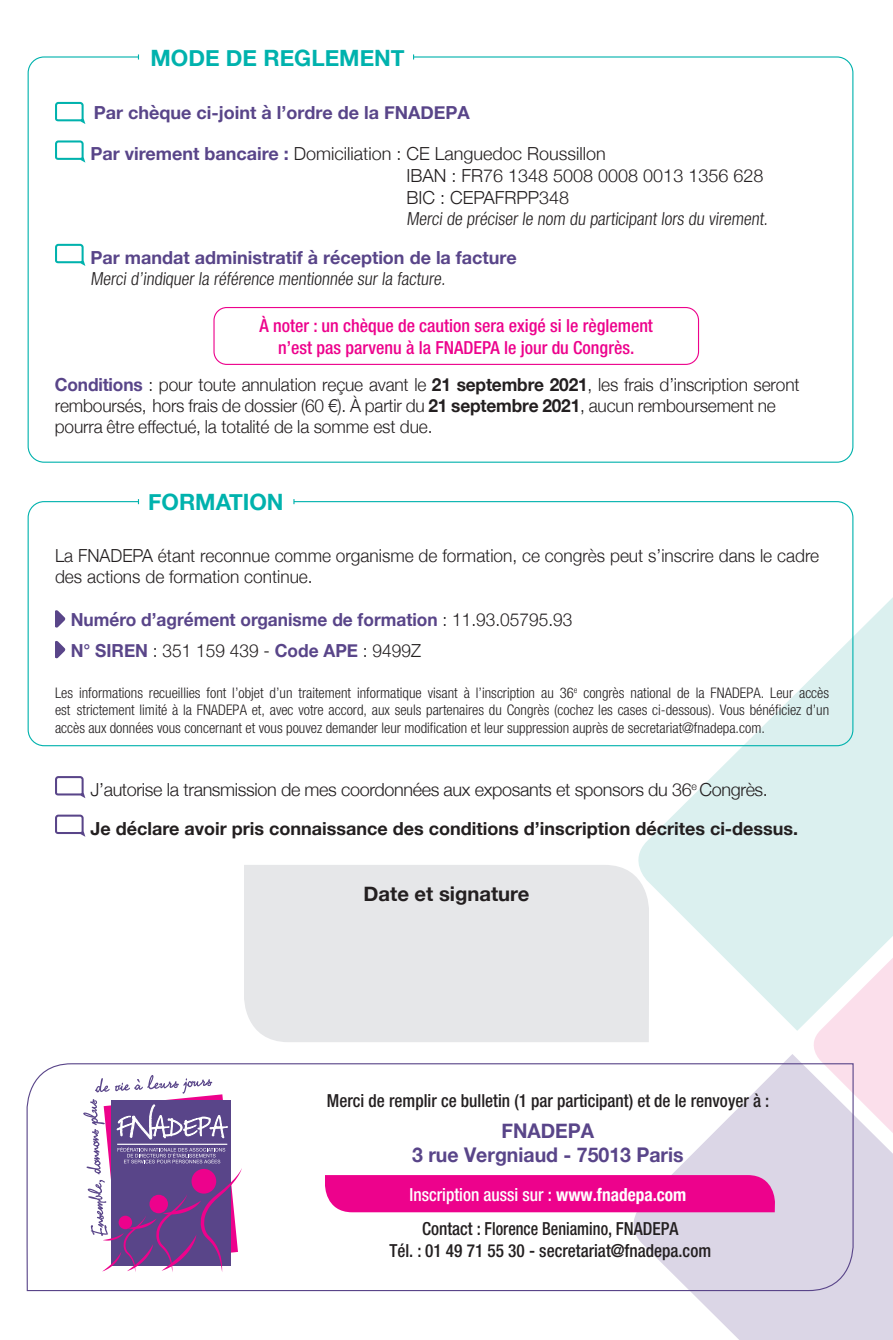
<style>
.page{position:relative;width:893px;height:1340px;background:#fff}
.page>*{position:absolute;margin:0;border:0;box-sizing:border-box;transform-origin:0 0}
.t1{font:700 22.5px "Helvetica Neue";color:#00b2ad}
.t2{font:700 20.25px/24.3px "Helvetica Neue";color:#594589;text-align:center;scale:.96 1}
.t3{font:700 20.25px "Helvetica Neue";color:#231f20}
.t4{font:300 18px/21.4px "Helvetica Neue";letter-spacing:-.01em;color:#231f20;scale:.96 1}
.t5{font:300 18px/21.6px "Helvetica Neue";letter-spacing:-.01em;color:#231f20}
.t6{font:500 condensed 18px/21.6px "Helvetica Neue";color:#231f20;text-align:center;scale:.96 1}
.t7{font:300 condensed 18px/21.6px "Helvetica Neue";color:#231f20}
.t8{font:500 condensed 18px/21.6px "Helvetica Neue";color:#ed028c;text-align:center}
.t9{font:700 18px "Helvetica Neue";color:#231f20}
.t10{font:700 18px "Helvetica Neue";color:#594589;scale:.96 1}
.t11{font:700 18px "Helvetica Neue";color:#594589}
.t12{font:500 condensed 18px "Helvetica Neue";color:#fff;scale:.96 1}
.t13{font:300 condensed 14.62px/17.3px "Helvetica Neue";color:#231f20;text-align:justify}
.s1{font-weight:700;color:#594589}
.s2{font-stretch:condensed}
.s3{font-weight:700;font-stretch:normal;color:#594589}
.s4{font-weight:700}
.s5{font-weight:300;color:#231f20}
</style>
<div class="page">
<div style="left:814px;top:1030px;width:79px;height:23px;background:#fbdfeb"></div>
<svg style="left:632px;top:561px;width:261px;height:469px;fill:#dbf0ef"></svg>
<svg style="left:622px;top:1053px;width:271px;height:286px;fill:#dbd6e6"></svg>
<svg style="left:55px;top:610px;width:11px;height:18px"></svg>
<svg style="left:55px;top:641px;width:11px;height:18px"></svg>
<svg style="left:55px;top:102px;width:30px;height:22px"></svg>
<svg style="left:55px;top:140px;width:30px;height:23px"></svg>
<svg style="left:55px;top:244px;width:30px;height:22px"></svg>
<div style="left:244px;top:864px;width:405px;height:178px;background:#e6e7e9"></div>
<svg style="left:26px;top:1062px;width:828px;height:229px"></svg>
<div style="left:325px;top:1175px;width:450px;height:37px;background:#ed028c"></div>
<div style="left:213px;top:307px;width:486px;height:58px;border:1px solid #ed028c;border-radius:13px"></div>
<svg style="left:55px;top:776px;width:30px;height:22px"></svg>
<svg style="left:55px;top:814px;width:30px;height:22px"></svg>
<div style="left:28px;top:501px;width:825px;height:245px;border:1px solid #00b2ad;border-radius:16px"></div>
<p class="t1" style="left:150px;top:40px;width:256px">MODE DE REGLEMENT</p>
<p class="t11" style="left:94px;top:99px;width:377px">Par chèque ci-joint à l’ordre de la FNADEPA</p>
<p class="t5" style="left:406px;top:142px;width:365px;text-indent:-316px"><span class="s1">Par virement bancaire :</span> Domiciliation : CE Languedoc Roussillon<br>IBAN : FR76 1348 5008 0008 0013 1356 628<br>BIC : CEPAFRPP348<br><span class="s2">Merci de préciser le nom du participant lors du virement.</span></p>
<p class="t7" style="left:90px;top:246px;width:428px"><span class="s3">Par mandat administratif à réception de la facture<br></span>Merci d’indiquer la référence mentionnée sur la facture.</p>
<p class="t8" style="left:260px;top:315px;width:395px">À noter : un chèque de caution sera exigé si le règlement n’est pas parvenu à la FNADEPA le jour du Congrès.</p>
<p class="t4" style="left:55px;top:372px;width:777px"><span class="s1">Conditions</span> : pour toute annulation reçue avant le <span class="s4">21 septembre 2021</span>, les frais d’inscription seront remboursés, hors frais de dossier (60 €). À partir du <span class="s4">21 septembre 2021</span>, aucun remboursement ne pourra être effectué, la totalité de la somme est due.</p>
<p class="t1" style="left:148px;top:484px;width:137px">FORMATION</p>
<p class="t4" style="left:55px;top:543px;width:797px">La FNADEPA étant reconnue comme organisme de formation, ce congrès peut s’inscrire dans le cadre des actions de formation continue.</p>
<p class="t10" style="left:71px;top:606px;width:524px">Numéro d’agrément organisme de formation <span class="s5">: 11.93.05795.93</span></p>
<p class="t4" style="left:71px;top:638px;width:366px"><span class="s1">N° SIREN</span> : 351 159 439 - <span class="s1">Code APE</span> : 9499Z</p>
<p class="t13" style="left:55px;top:684px;width:776px">Les informations recueillies font l’objet d’un traitement informatique visant à l’inscription au 36<sup>e</sup> congrès national de la FNADEPA. Leur accès est strictement limité à la FNADEPA et, avec votre accord, aux seuls partenaires du Congrès (cochez les cases ci-dessous). Vous bénéficiez d’un accès aux données vous concernant et vous pouvez demander leur modification et leur suppression auprès de secretariat@fnadepa.com.</p>
<p class="t5" style="left:90px;top:777px;width:679px">J’autorise la transmission de mes coordonnées aux exposants et sponsors du 36<sup>e</sup> Congrès.</p>
<p class="t9" style="left:90px;top:814px;width:709px">Je déclare avoir pris connaissance des conditions d’inscription décrites ci-dessus.</p>
<p class="t3" style="left:364px;top:878px;width:167px">Date et signature</p>
<p class="t6" style="left:327px;top:1089px;width:462px">Merci de remplir ce bulletin (1 par participant) et de le renvoyer à :</p>
<p class="t2" style="left:412px;top:1118px;width:284px">FNADEPA<br>3 rue Vergniaud - 75013 Paris</p>
<p class="t12" style="left:409px;top:1183px;width:290px">Inscription aussi sur : <span class="s4">www.fnadepa.com</span></p>
<p class="t6" style="left:389px;top:1217px;width:337px">Contact : Florence Beniamino, FNADEPA<br>Tél. : 01 49 71 55 30 - secretariat@fnadepa.com</p>
</div>
